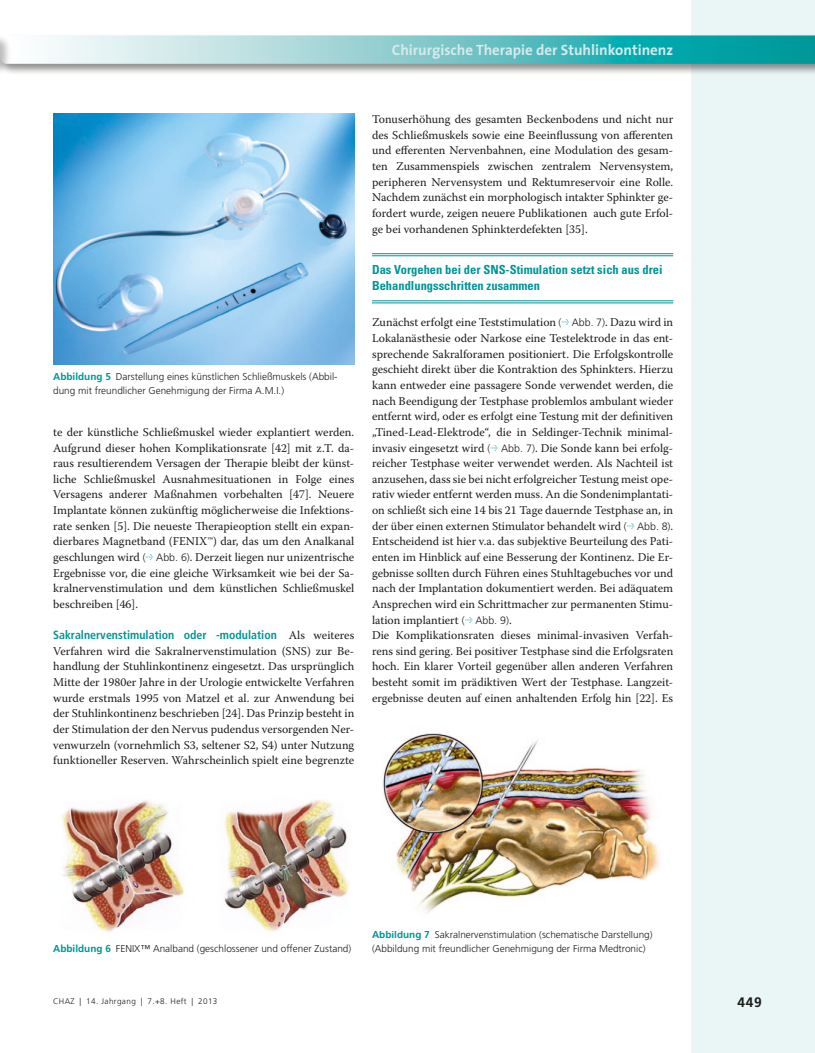
<style>
.page{position:relative;width:815px;height:1053px;background:#fff}
.page>*{position:absolute;margin:0;border:0;box-sizing:border-box;transform-origin:0 0}
.t1{font:700 15px "The Sans";color:#d4eaec}
.t2{font:700 13.75px "Frutiger LT Std";color:#1d1d1b}
.t3{font:700 condensed 12.5px/16.2px "Univers LT Std";color:#009597}
.t4{font:11.88px/15.6px "Warnock Pro";color:#1d1d1b;text-align:justify}
.t5{font:700 condensed 11.88px "Frutiger LT Std";color:#009597}
.t6{font:300 10px/13.8px "Frutiger LT Std";color:#1d1d1b}
.t7{font:300 8.12px "Frutiger LT Std";letter-spacing:.05em;color:#1d1d1b}
.s1{font-weight:700;color:#009597}
.s2{font-family:"Frutiger LT Std";font-weight:300;font-size:10.62px}
.s3{font-family:"Warnock Pro";font-weight:400;font-stretch:normal;color:#1d1d1b}
</style>
<div class="page">
<div style="left:691px;top:0;width:124px;height:1052px;background:#eaf5f6"></div>
<div style="left:0;top:34px;width:815px;height:42px;background:#1d1d1b;opacity:.5"></div>
<div style="left:0;top:34px;width:12px;height:42px;background:#1d1d1b;opacity:.3"></div>
<svg style="left:0;top:35px;width:815px;height:29px"></svg>
<hr style="left:372px;top:253px;width:301px;height:1px;background:#009597">
<hr style="left:372px;top:255px;width:301px;height:1px;background:#009597">
<hr style="left:372px;top:300px;width:301px;height:1px;background:#009597">
<hr style="left:372px;top:303px;width:301px;height:1px;background:#009597">
<img style="left:53px;top:113px;width:301px;height:251px">
<img style="left:62px;top:799px;width:287px;height:133px">
<img style="left:382px;top:733px;width:278px;height:180px">
<p class="t1" style="left:392px;top:38px;width:283px">Chirurgische Therapie der Stuhlinkontinenz</p>
<p class="t6" style="left:53px;top:369px;width:286px"><span class="s1">Abbildung 5</span> Darstellung eines künstlichen Schließmuskels (Abbil&shy;dung mit freundlicher Genehmigung der Firma A.M.I.)</p>
<p class="t4" style="left:53px;top:424px;width:303px">te der künstliche Schließmuskel wieder explantiert werden.<br>Aufgrund dieser hohen Komplikationsrate [42] mit z.T. da&shy;raus resultierendem Versagen der Therapie bleibt der künst&shy;liche Schließmuskel Ausnahmesituationen in Folge eines Versagens anderer Maßnahmen vorbehalten [47]. Neuere Implantate können zukünftig möglicherweise die Infektions&shy;rate senken [5]. Die neueste Therapieoption stellt ein expan&shy;dierbares Magnetband (FENIX™) dar, das um den Analkanal geschlungen wird <span class="s2">( Abb. 6)</span>. Derzeit liegen nur unizentrische Ergebnisse vor, die eine gleiche Wirksamkeit wie bei der Sa&shy;kralnervenstimulation und dem künstlichen Schließmuskel beschreiben [46].</p>
<p class="t5" style="left:53px;top:628px;width:303px">Sakralnervenstimulation oder -modulation <span class="s3">Als weiteres</span></p>
<p class="t4" style="left:53px;top:642px;width:303px">Verfahren wird die Sakralnervenstimulation (SNS) zur Be&shy;handlung der Stuhlinkontinenz eingesetzt. Das ursprünglich Mitte der 1980er Jahre in der Urologie entwickelte Verfahren wurde erstmals 1995 von Matzel et al. zur Anwendung bei der Stuhlinkontinenz beschrieben [24]. Das Prinzip besteht in der Stimulation der den Nervus pudendus versorgenden Ner&shy;venwurzeln (vornehmlich S3, seltener S2, S4) unter Nutzung funktioneller Reserven. Wahrscheinlich spielt eine begrenzte</p>
<p class="t4" style="left:372px;top:111px;width:303px">Tonuserhöhung des gesamten Beckenbodens und nicht nur des Schließmuskels sowie eine Beeinflussung von afferenten und efferenten Nervenbahnen, eine Modulation des gesam&shy;ten Zusammenspiels zwischen zentralem Nervensystem, peripheren Nervensystem und Rektumreservoir eine Rolle.<br>Nachdem zunächst ein morphologisch intakter Sphinkter ge&shy;fordert wurde, zeigen neuere Publikationen auch gute Erfol&shy;ge bei vorhandenen Sphinkterdefekten [35].</p>
<p class="t3" style="left:372px;top:261px;width:292px">Das Vorgehen bei der SNS-Stimulation setzt sich aus drei<br>Behandlungsschritten zusammen</p>
<p class="t4" style="left:372px;top:314px;width:303px;text-align:left">Zunächst erfolgt eine Teststimulation <span class="s2">( Abb. 7)</span>. Dazu wird in Lokalanästhesie oder Narkose eine Testelektrode in das ent&shy;sprechende Sakralforamen positioniert. Die Erfolgskontrolle geschieht direkt über die Kontraktion des Sphinkters. Hierzu kann entweder eine passagere Sonde verwendet werden, die nach Beendigung der Testphase problemlos ambulant wieder entfernt wird, oder es erfolgt eine Testung mit der definitiven „Tined-Lead-Elektrode“, die in Seldinger-Technik minimal&shy;invasiv eingesetzt wird <span class="s2">( Abb. 7)</span>. Die Sonde kann bei erfolg&shy;reicher Testphase weiter verwendet werden. Als Nachteil ist anzusehen, dass sie bei nicht erfolgreicher Testung meist ope&shy;rativ wieder entfernt werden muss. An die Sondenimplantati&shy;on schließt sich eine 14 bis 21 Tage dauernde Testphase an, in der über einen externen Stimulator behandelt wird <span class="s2">( Abb. 8)</span>.<br>Entscheidend ist hier v.a. das subjektive Beurteilung des Pati&shy;enten im Hinblick auf eine Besserung der Kontinenz. Die Er&shy;gebnisse sollten durch Führen eines Stuhltagebuches vor und nach der Implantation dokumentiert werden. Bei adäquatem Ansprechen wird ein Schrittmacher zur permanenten Stimu&shy;lation implantiert <span class="s2">( Abb. 9)</span>.<br>Die Komplikationsraten dieses minimal-invasiven Verfah&shy;rens sind gering. Bei positiver Testphase sind die Erfolgsraten hoch. Ein klarer Vorteil gegenüber allen anderen Verfahren besteht somit im prädiktiven Wert der Testphase. Langzeit&shy;ergebnisse deuten auf einen anhaltenden Erfolg hin [22]. Es</p>
<p class="t6" style="left:53px;top:941px;width:300px"><span class="s1">Abbildung 6</span> FENIX™ Analband (geschlossener und offener Zustand)</p>
<p class="t6" style="left:372px;top:927px;width:282px"><span class="s1">Abbildung 7</span> Sakralnervenstimulation (schematische Darstellung) (Abbildung mit freundlicher Genehmigung der Firma Medtronic)</p>
<p class="t7" style="left:53px;top:996px;width:166px">CHAZ | 14. Jahrgang | 7.+8. Heft | 2013</p>
<p class="t2" style="left:738px;top:994px;width:26px">449</p>
</div>
